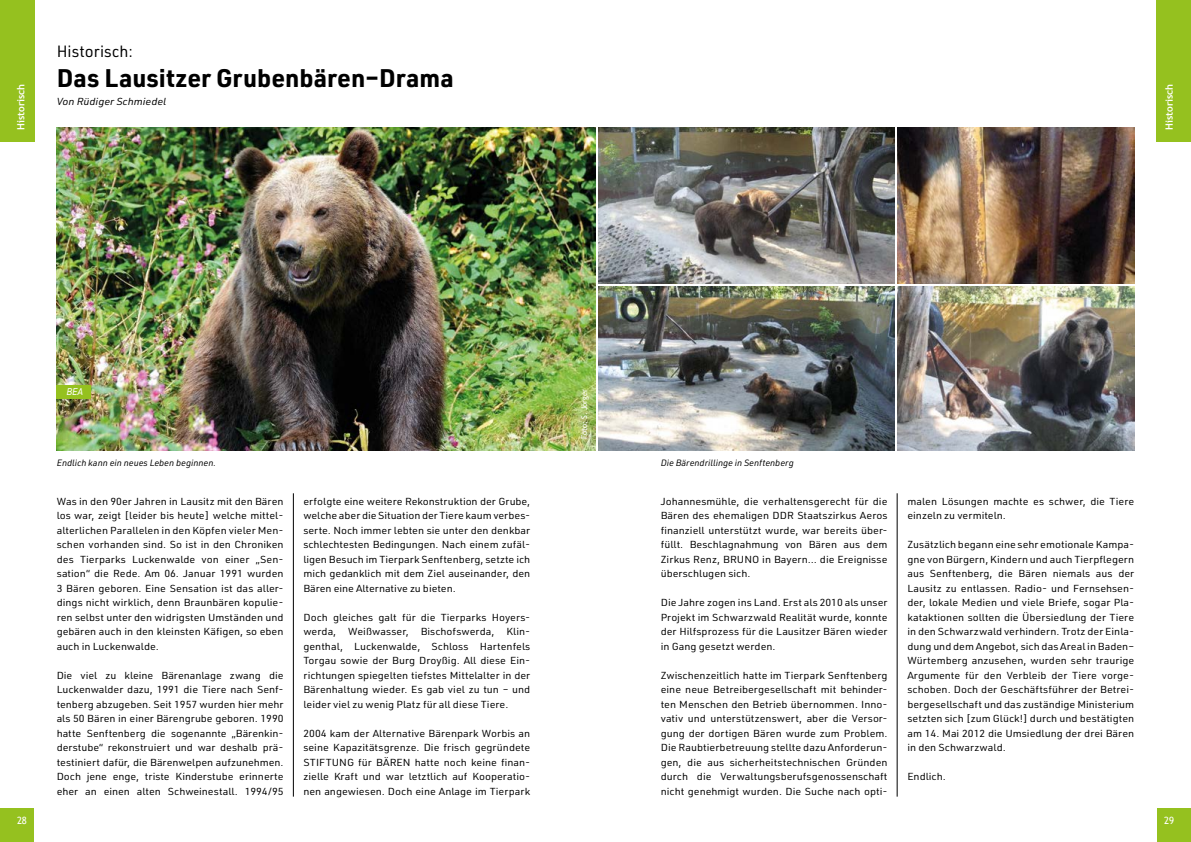
<style>
.page{position:relative;width:1191px;height:842px;background:#fff}
.page>*{position:absolute;margin:0;border:0;box-sizing:border-box;transform-origin:0 0}
.t1{font:700 25px "URWDIN";color:#000}
.t2{font:16px "URWDIN";color:#000}
.t3{font:10px/14.5px "URWDIN";color:#000;text-align:justify;scale:1.07 1}
.t4{font:700 10px "Trebuchet MS";color:#fff}
.t5{font:italic 10px "URWDIN";color:#000;scale:1.07 1}
.t6{font:10px "Trebuchet MS";color:#fff;scale:.95 1}
.t7{font:italic 10px "DIN2014";color:#fff;scale:.95 1}
.t8{font:italic 9px "URWDIN";color:#000}
.t9{font:8px "Trebuchet MS";color:#fff;scale:.95 1}
</style>
<div class="page">
<div style="left:1157px;top:0;width:34px;height:142px;background:#95c11f"></div>
<hr style="left:897px;top:493px;width:1px;height:304px;background:#000">
<div style="left:0;top:0;width:34px;height:142px;background:#95c11f"></div>
<hr style="left:293px;top:493px;width:1px;height:304px;background:#000">
<img style="left:57px;top:128px;width:538px;height:322px">
<img style="left:598px;top:128px;width:296px;height:156px">
<img style="left:598px;top:286px;width:296px;height:164px">
<img style="left:897px;top:286px;width:237px;height:164px">
<img style="left:897px;top:128px;width:237px;height:156px">
<div style="left:57px;top:385px;width:34px;height:14px;background:#95c11f"></div>
<div style="left:0;top:808px;width:34px;height:34px;background:#95c11f"></div>
<div style="left:1157px;top:808px;width:34px;height:34px;background:#95c11f"></div>
<h2 class="t2" style="left:57px;top:41px;width:78px">Historisch:</h2>
<h1 class="t1" style="left:57px;top:61px;width:398px">Das Lausitzer Grubenbären–Drama</h1>
<p class="t5" style="left:57px;top:95px;width:104px">Von Rüdiger Schmiedel</p>
<p class="t4" style="left:15px;top:130px;width:48px;rotate:-90deg">Historisch</p>
<p class="t4" style="left:1163px;top:130px;width:48px;rotate:-90deg">Historisch</p>
<p class="t7" style="left:66px;top:386px;width:19px">BEA</p>
<p class="t9" style="left:579px;top:439px;width:55px;rotate:-90deg">Foto: S. Jörger</p>
<p class="t8" style="left:57px;top:457px;width:161px">Endlich kann ein neues Leben beginnen.</p>
<p class="t3" style="left:57px;top:494px;width:213px">Was in den 90er Jahren in Lausitz mit den Bären los war, zeigt [leider bis heute] welche mittel&shy;alterlichen Parallelen in den Köpfen vieler Men&shy;schen vorhanden sind. So ist in den Chroniken des Tierparks Luckenwalde von einer „Sen&shy;sation“ die Rede. Am 06. Januar 1991 wurden 3 Bären geboren. Eine Sensation ist das aller&shy;dings nicht wirklich, denn Braunbären kopulie&shy;ren selbst unter den widrigsten Umständen und gebären auch in den kleinsten Käfigen, so eben auch in Luckenwalde.</p>
<p class="t3" style="left:57px;top:668px;width:213px">Die viel zu kleine Bärenanlage zwang die Luckenwalder dazu, 1991 die Tiere nach Senf&shy;tenberg abzugeben. Seit 1957 wurden hier mehr als 50 Bären in einer Bärengrube geboren. 1990 hatte Senftenberg die sogenannte „Bärenkin&shy;derstube“ rekonstruiert und war deshalb prä&shy;testiniert dafür, die Bärenwelpen aufzunehmen.<br>Doch jene enge, triste Kinderstube erinnerte eher an einen alten Schweinestall. 1994/95</p>
<p class="t3" style="left:303px;top:494px;width:213px">erfolgte eine weitere Rekonstruktion der Grube, welche aber die Situation der Tiere kaum verbes&shy;serte. Noch immer lebten sie unter den denkbar schlechtesten Bedingungen. Nach einem zufäl&shy;ligen Besuch im Tierpark Senftenberg, setzte ich mich gedanklich mit dem Ziel auseinander, den Bären eine Alternative zu bieten.</p>
<p class="t3" style="left:303px;top:610px;width:213px">Doch gleiches galt für die Tierparks Hoyers&shy;werda, Weißwasser, Bischofswerda, Klin&shy;genthal, Luckenwalde, Schloss Hartenfels Torgau sowie der Burg Droyßig. All diese Ein&shy;richtungen spiegelten tiefstes Mittelalter in der Bärenhaltung wieder. Es gab viel zu tun – und leider viel zu wenig Platz für all diese Tiere.</p>
<p class="t3" style="left:303px;top:726px;width:213px">2004 kam der Alternative Bärenpark Worbis an seine Kapazitätsgrenze. Die frisch gegründete STIFTUNG für BÄREN hatte noch keine finan&shy;zielle Kraft und war letztlich auf Kooperatio&shy;nen angewiesen. Doch eine Anlage im Tierpark</p>
<p class="t8" style="left:660px;top:457px;width:135px">Die Bärendrillinge in Senftenberg</p>
<p class="t3" style="left:660px;top:494px;width:213px">Johannesmühle, die verhaltensgerecht für die Bären des ehemaligen DDR Staatszirkus Aeros finanziell unterstützt wurde, war bereits über&shy;füllt. Beschlagnahmung von Bären aus dem Zirkus Renz, BRUNO in Bayern… die Ereignisse überschlugen sich.</p>
<p class="t3" style="left:660px;top:595px;width:213px">Die Jahre zogen ins Land. Erst als 2010 als unser Projekt im Schwarzwald Realität wurde, konnte der Hilfsprozess für die Lausitzer Bären wieder in Gang gesetzt werden.</p>
<p class="t3" style="left:660px;top:668px;width:213px">Zwischenzeitlich hatte im Tierpark Senftenberg eine neue Betreibergesellschaft mit behinder&shy;ten Menschen den Betrieb übernommen. Inno&shy;vativ und unterstützenswert, aber die Versor&shy;gung der dortigen Bären wurde zum Problem.<br>Die Raubtierbetreuung stellte dazu Anforderun&shy;gen, die aus sicherheitstechnischen Gründen durch die Verwaltungsberufsgenossenschaft nicht genehmigt wurden. Die Suche nach opti-</p>
<p class="t3" style="left:907px;top:494px;width:213px">malen Lösungen machte es schwer, die Tiere einzeln zu vermiteln.</p>
<p class="t3" style="left:907px;top:537px;width:213px">Zusätzlich begann eine sehr emotionale Kampa&shy;gne von Bürgern, Kindern und auch Tierpflegern aus Senftenberg, die Bären niemals aus der Lausitz zu entlassen. Radio- und Fernsehsen&shy;der, lokale Medien und viele Briefe, sogar Pla&shy;kataktionen sollten die Übersiedlung der Tiere in den Schwarzwald verhindern. Trotz der Einla&shy;dung und dem Angebot, sich das Areal in Baden– Würtemberg anzusehen, wurden sehr traurige Argumente für den Verbleib der Tiere vorge&shy;schoben. Doch der Geschäftsführer der Betrei&shy;bergesellschaft und das zuständige Ministerium setzten sich [zum Glück!] durch und bestätigten am 14. Mai 2012 die Umsiedlung der drei Bären in den Schwarzwald.</p>
<p class="t3" style="left:907px;top:769px;width:37px">Endlich.</p>
<p class="t6" style="left:17px;top:814px;width:12px">28</p>
<p class="t6" style="left:1164px;top:814px;width:12px">29</p>
</div>
